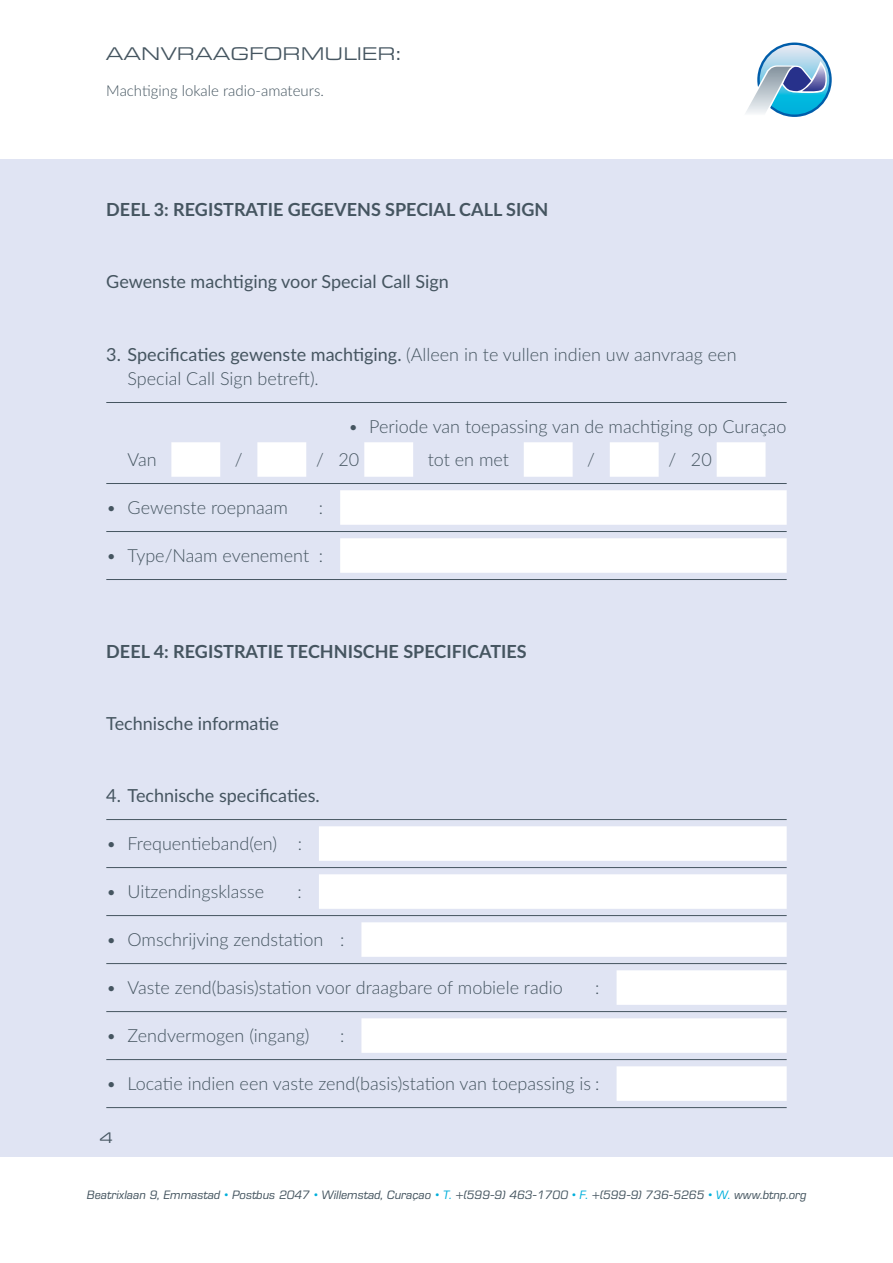
<style>
.page{position:relative;width:893px;height:1263px;background:#fff}
.page>*{position:absolute;margin:0;border:0;box-sizing:border-box;transform-origin:0 0}
.t1{font:300 18px/24px "Lato";color:#455560}
.t2{font:18px "Lato";color:#455560}
.t3{font:700 18px "Lato";color:#455560}
.t4{font:expanded 18px "Eurostile BQ";color:#455560}
.t5{font:300 15px "Lato";color:#455560}
.t6{font:expanded 15px "Eurostile BQ";color:#455560}
.t7{font:italic 12px "Eurostile BQ";color:#455560}
.s1{font-weight:400}
.s2{color:#00afdb}
</style>
<div class="page">
<svg style="left:757px;top:43px;width:75px;height:74px"></svg>
<svg style="left:760px;top:45px;width:69px;height:70px"></svg>
<svg style="left:746px;top:61px;width:81px;height:56px"></svg>
<div style="left:0;top:159px;width:893px;height:998px;background:#e0e4f3"></div>
<hr style="left:106px;top:402px;width:681px;height:1px;background:#455560">
<div style="left:171px;top:442px;width:49px;height:35px;background:#fff"></div>
<div style="left:257px;top:442px;width:49px;height:35px;background:#fff"></div>
<div style="left:364px;top:442px;width:49px;height:35px;background:#fff"></div>
<div style="left:524px;top:442px;width:49px;height:35px;background:#fff"></div>
<div style="left:610px;top:442px;width:49px;height:35px;background:#fff"></div>
<div style="left:717px;top:442px;width:49px;height:35px;background:#fff"></div>
<hr style="left:106px;top:483px;width:681px;height:1px;background:#455560">
<div style="left:340px;top:490px;width:447px;height:35px;background:#fff"></div>
<hr style="left:106px;top:531px;width:681px;height:1px;background:#455560">
<div style="left:340px;top:538px;width:447px;height:35px;background:#fff"></div>
<hr style="left:106px;top:579px;width:681px;height:1px;background:#455560">
<hr style="left:106px;top:819px;width:681px;height:1px;background:#455560">
<div style="left:319px;top:826px;width:468px;height:35px;background:#fff"></div>
<hr style="left:106px;top:867px;width:681px;height:1px;background:#455560">
<div style="left:319px;top:874px;width:468px;height:35px;background:#fff"></div>
<hr style="left:106px;top:915px;width:681px;height:1px;background:#455560">
<div style="left:361px;top:922px;width:426px;height:35px;background:#fff"></div>
<hr style="left:106px;top:963px;width:681px;height:1px;background:#455560">
<div style="left:617px;top:970px;width:170px;height:35px;background:#fff"></div>
<hr style="left:106px;top:1011px;width:681px;height:1px;background:#455560">
<div style="left:361px;top:1018px;width:426px;height:35px;background:#fff"></div>
<hr style="left:106px;top:1059px;width:681px;height:1px;background:#455560">
<div style="left:617px;top:1066px;width:170px;height:35px;background:#fff"></div>
<hr style="left:106px;top:1107px;width:681px;height:1px;background:#455560">
<p class="t4" style="left:106px;top:43px;width:296px">AANVRAAGFORMULIER:</p>
<p class="t5" style="left:106px;top:80px;width:219px">Machtiging lokale radio-amateurs.</p>
<p class="t3" style="left:106px;top:197px;width:444px">DEEL 3: REGISTRATIE GEGEVENS SPECIAL CALL SIGN</p>
<p class="t2" style="left:106px;top:269px;width:344px">Gewenste machtiging voor Special Call Sign</p>
<p class="t1" style="left:128px;top:341px;width:610px;text-indent:-21px"><span class="s1">3. Specificaties gewenste machtiging.</span> (Alleen in te vullen indien uw aanvraag een<br>Special Call Sign betreft).</p>
<p class="t1" style="left:348px;top:413px;width:440px">• Periode van toepassing van de machtiging op Curaçao</p>
<p class="t1" style="left:128px;top:446px;width:31px">Van</p>
<p class="t1" style="left:235px;top:446px;width:9px">/</p>
<p class="t1" style="left:316px;top:446px;width:45px">/ 20</p>
<p class="t1" style="left:428px;top:446px;width:83px">tot en met</p>
<p class="t1" style="left:587px;top:446px;width:9px">/</p>
<p class="t1" style="left:668px;top:446px;width:45px">/ 20</p>
<p class="t1" style="left:106px;top:494px;width:183px">• Gewenste roepnaam</p>
<p class="t1" style="left:319px;top:494px;width:6px">:</p>
<p class="t1" style="left:106px;top:542px;width:218px">• Type/Naam evenement :</p>
<p class="t3" style="left:106px;top:638px;width:422px">DEEL 4: REGISTRATIE TECHNISCHE SPECIFICATIES</p>
<p class="t2" style="left:106px;top:710px;width:174px">Technische informatie</p>
<p class="t2" style="left:106px;top:782px;width:215px">4. Technische specificaties.</p>
<p class="t1" style="left:106px;top:830px;width:197px">• Frequentieband(en) :</p>
<p class="t1" style="left:106px;top:878px;width:159px">• Uitzendingsklasse</p>
<p class="t1" style="left:298px;top:878px;width:6px">:</p>
<p class="t1" style="left:106px;top:926px;width:240px">• Omschrijving zendstation :</p>
<p class="t1" style="left:106px;top:974px;width:458px">• Vaste zend(basis)station voor draagbare of mobiele radio</p>
<p class="t1" style="left:595px;top:974px;width:6px">:</p>
<p class="t1" style="left:106px;top:1022px;width:205px">• Zendvermogen (ingang)</p>
<p class="t1" style="left:340px;top:1022px;width:6px">:</p>
<p class="t1" style="left:106px;top:1070px;width:495px">• Locatie indien een vaste zend(basis)station van toepassing is :</p>
<p class="t6" style="left:99px;top:1129px;width:15px">4</p>
<p class="t7" style="left:87px;top:1188px;width:721px">Beatrixlaan 9, Emmastad <span class="s2">•</span> Postbus 2047 <span class="s2">•</span> Willemstad, Curaçao <span class="s2">• T.</span> +(599-9) 463-1700 <span class="s2">• F.</span> +(599-9) 736-5265 <span class="s2">• W.</span> www.btnp.org</p>
</div>
